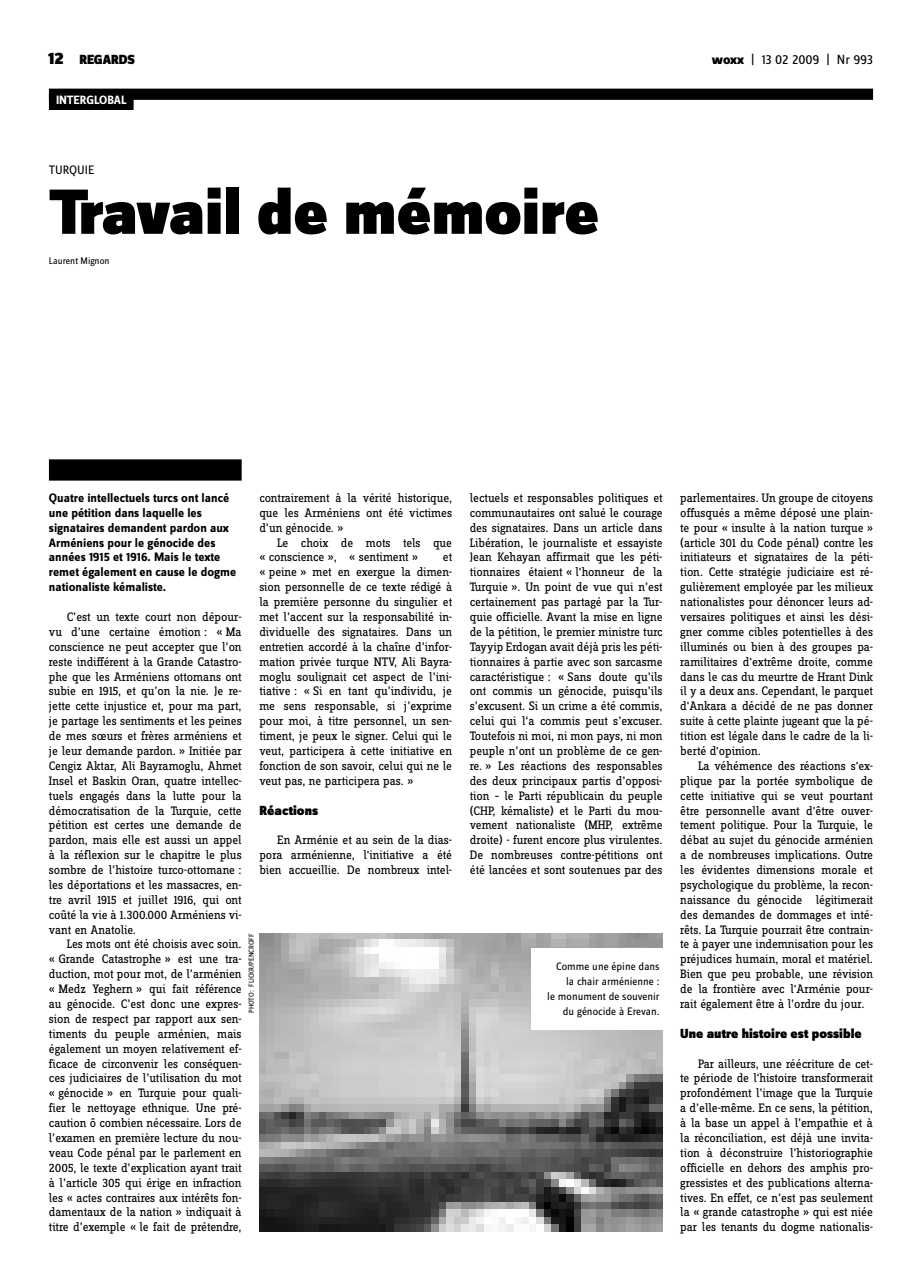
<style>
.page{position:relative;width:922px;height:1276px;background:#fff}
.page>*{position:absolute;margin:0;border:0;box-sizing:border-box;transform-origin:0 0}
.t1{font:900 66.25px "Zine Sans Dis";color:#000}
.t2{font:900 13.75px "Zine Sans Dis";color:#000}
.t3{font:13.75px "Zine Sans Dis";letter-spacing:-.01em;color:#000}
.t4{font:12.75px/14.9px "Zine Slab Dis";letter-spacing:-.01em;color:#000;text-align:justify}
.t5{font:700 12.75px/14.9px "Zine Sans Dis";color:#000}
.t6{font:12.75px "Zine Sans Dis";color:#000}
.t7{font:700 12.5px "Zine Sans Dis";letter-spacing:-.005em;color:#fff}
.t8{font:11.25px/14.9px "Zine Sans Dis";color:#000;text-align:right}
.t9{font:10px "Zine Sans Dis";color:#000}
.t10{font:7.5px "Zine Sans Dis";letter-spacing:-.02em;color:#000}
.s1{font-size:17.5px}
.s2{font-weight:800}
</style>
<div class="page">
<div style="left:49px;top:89px;width:823px;height:11px;background:#000"></div>
<div style="left:49px;top:94px;width:85px;height:16px;background:#000"></div>
<div style="left:49px;top:459px;width:192px;height:21px;background:#000"></div>
<img style="left:259px;top:933px;width:403px;height:298px">
<div style="left:531px;top:948px;width:142px;height:81px;background:#fff"></div>
<p class="t2" style="left:48px;top:53px;width:88px"><span class="s1">12</span> REGARDS</p>
<p class="t3" style="left:711px;top:53px;width:163px"><span class="s2">woxx</span> | 13 02 2009 | Nr 993</p>
<p class="t7" style="left:56px;top:93px;width:72px">INTERGLOBAL</p>
<p class="t6" style="left:49px;top:163px;width:47px">TURQUIE</p>
<h1 class="t1" style="left:49px;top:177px;width:552px">Travail de mémoire</h1>
<p class="t9" style="left:49px;top:255px;width:62px">Laurent Mignon</p>
<p class="t4" style="left:259px;top:491px;width:194px">contrairement à la vérité historique, que les Arméniens ont été victimes d’un génocide. »</p>
<p class="t4" style="left:259px;top:535px;width:194px;text-indent:18px">Le choix de mots tels que « conscience », « sentiment »</p>
<p class="t5" style="left:49px;top:491px;width:189px">Quatre intellectuels turcs ont lancé une pétition dans laquelle les signataires demandent pardon aux<br>Arméniens pour le génocide des années 1915 et 1916. Mais le texte remet également en cause le dogme nationaliste kémaliste.</p>
<p class="t4" style="left:49px;top:610px;width:194px;text-indent:18px">C’est un texte court non dépour&shy;vu d’une certaine émotion : « Ma conscience ne peut accepter que l’on reste indifférent à la Grande Catastro&shy;phe que les Arméniens ottomans ont subie en 1915, et qu’on la nie. Je re&shy;jette cette injustice et, pour ma part, je partage les sentiments et les peines de mes sœurs et frères arméniens et je leur demande pardon. » Initiée par Cengiz Aktar, Ali Bayramoglu, Ahmet Insel et Baskin Oran, quatre intellec&shy;tuels engagés dans la lutte pour la démocratisation de la Turquie, cette pétition est certes une demande de pardon, mais elle est aussi un appel à la réflexion sur le chapitre le plus sombre de l’histoire turco-ottomane : les déportations et les massacres, en&shy;tre avril 1915 et juillet 1916, qui ont coûté la vie à 1.300.000 Arméniens vi&shy;vant en Anatolie.</p>
<p class="t4" style="left:49px;top:937px;width:194px;text-indent:18px">Les mots ont été choisis avec soin. « Grande Catastrophe » est une tra&shy;duction, mot pour mot, de l’arménien « Medz Yeghern » qui fait référence au génocide. C’est donc une expres&shy;sion de respect par rapport aux sen&shy;timents du peuple arménien, mais également un moyen relativement ef&shy;ficace de circonvenir les conséquen&shy;ces judiciaires de l’utilisation du mot « génocide » en Turquie pour quali&shy;fier le nettoyage ethnique. Une pré&shy;caution ô combien nécessaire. Lors de l’examen en première lecture du nou&shy;veau Code pénal par le parlement en 2005, le texte d’explication ayant trait à l’article 305 qui érige en infraction les « actes contraires aux intérêts fon&shy;damentaux de la nation » indiquait à titre d’exemple « le fait de prétendre,</p>
<p class="t4" style="left:259px;top:550px;width:194px;text-indent:183px">et « peine » met en exergue la dimen&shy;sion personnelle de ce texte rédigé à la première personne du singulier et met l’accent sur la responsabilité in&shy;dividuelle des signataires. Dans un entretien accordé à la chaîne d’infor&shy;mation privée turque NTV, Ali Bayra&shy;moglu soulignait cet aspect de l’ini&shy;tiative : « Si en tant qu’individu, je me sens responsable, si j’exprime pour moi, à titre personnel, un sen&shy;timent, je peux le signer. Celui qui le veut, participera à cette initiative en fonction de son savoir, celui qui ne le veut pas, ne participera pas. »</p>
<p class="t2" style="left:259px;top:802px;width:60px">Réactions</p>
<p class="t4" style="left:259px;top:833px;width:194px;text-indent:18px">En Arménie et au sein de la dias&shy;pora arménienne, l'initiative a été bien accueillie. De nombreux intel-</p>
<p class="t10" style="left:247px;top:1013px;width:81px;rotate:-90deg">PHOTO: fli ckr/pen croff</p>
<p class="t4" style="left:469px;top:491px;width:194px">lectuels et responsables politiques et communautaires ont salué le courage des signataires. Dans un article dans Libération, le journaliste et essayiste Jean Kehayan affirmait que les péti&shy;tionnaires étaient « l'honneur de la Turquie ». Un point de vue qui n’est certainement pas partagé par la Tur&shy;quie officielle. Avant la mise en ligne de la pétition, le premier ministre turc Tayyip Erdogan avait déjà pris les péti&shy;tionnaires à partie avec son sarcasme caractéristique : « Sans doute qu’ils ont commis un génocide, puisqu’ils s’excusent. Si un crime a été commis, celui qui l‘a commis peut s’excuser.<br>Toutefois ni moi, ni mon pays, ni mon peuple n’ont un problème de ce gen&shy;re. » Les réactions des responsables des deux principaux partis d’opposi&shy;tion – le Parti républicain du peuple (CHP, kémaliste) et le Parti du mou&shy;vement nationaliste (MHP, extrême droite) - furent encore plus virulentes.<br>De nombreuses contre-pétitions ont été lancées et sont soutenues par des</p>
<p class="t4" style="left:680px;top:491px;width:194px">parlementaires. Un groupe de citoyens offusqués a même déposé une plain&shy;te pour « insulte à la nation turque » (article 301 du Code pénal) contre les initiateurs et signataires de la péti&shy;tion. Cette stratégie judiciaire est ré&shy;gulièrement employée par les milieux nationalistes pour dénoncer leurs ad&shy;versaires politiques et ainsi les dési&shy;gner comme cibles potentielles à des illuminés ou bien à des groupes pa&shy;ramilitaires d'extrême droite, comme dans le cas du meurtre de Hrant Dink il y a deux ans. Cependant, le parquet d'Ankara a décidé de ne pas donner suite à cette plainte jugeant que la pé&shy;tition est légale dans le cadre de la li&shy;berté d'opinion.</p>
<p class="t4" style="left:680px;top:759px;width:194px;text-indent:18px">La véhémence des réactions s'ex&shy;plique par la portée symbolique de cette initiative qui se veut pourtant être personnelle avant d'être ouver&shy;tement politique. Pour la Turquie, le débat au sujet du génocide arménien a de nombreuses implications. Outre les évidentes dimensions morale et psychologique du problème, la recon&shy;naissance du génocide légitimerait des demandes de dommages et inté&shy;rêts. La Turquie pourrait être contrain&shy;te à payer une indemnisation pour les préjudices humain, moral et matériel.<br>Bien que peu probable, une révision de la frontière avec l'Arménie pour&shy;rait également être à l’ordre du jour.</p>
<p class="t2" style="left:680px;top:1026px;width:183px">Une autre histoire est possible</p>
<p class="t4" style="left:680px;top:1056px;width:194px;text-indent:18px">Par ailleurs, une réécriture de cet&shy;te période de l'histoire transformerait profondément l’image que la Turquie a d’elle-même. En ce sens, la pétition, à la base un appel à l’empathie et à la réconciliation, est déjà une invita&shy;tion à déconstruire l’historiographie officielle en dehors des amphis pro&shy;gressistes et des publications alterna&shy;tives. En effet, ce n’est pas seulement la « grande catastrophe » qui est niée par les tenants du dogme nationalis-</p>
<p class="t8" style="left:547px;top:960px;width:114px">Comme une épine dans la chair arménienne :<br>le monument de souvenir du génocide à Erevan.</p>
</div>
